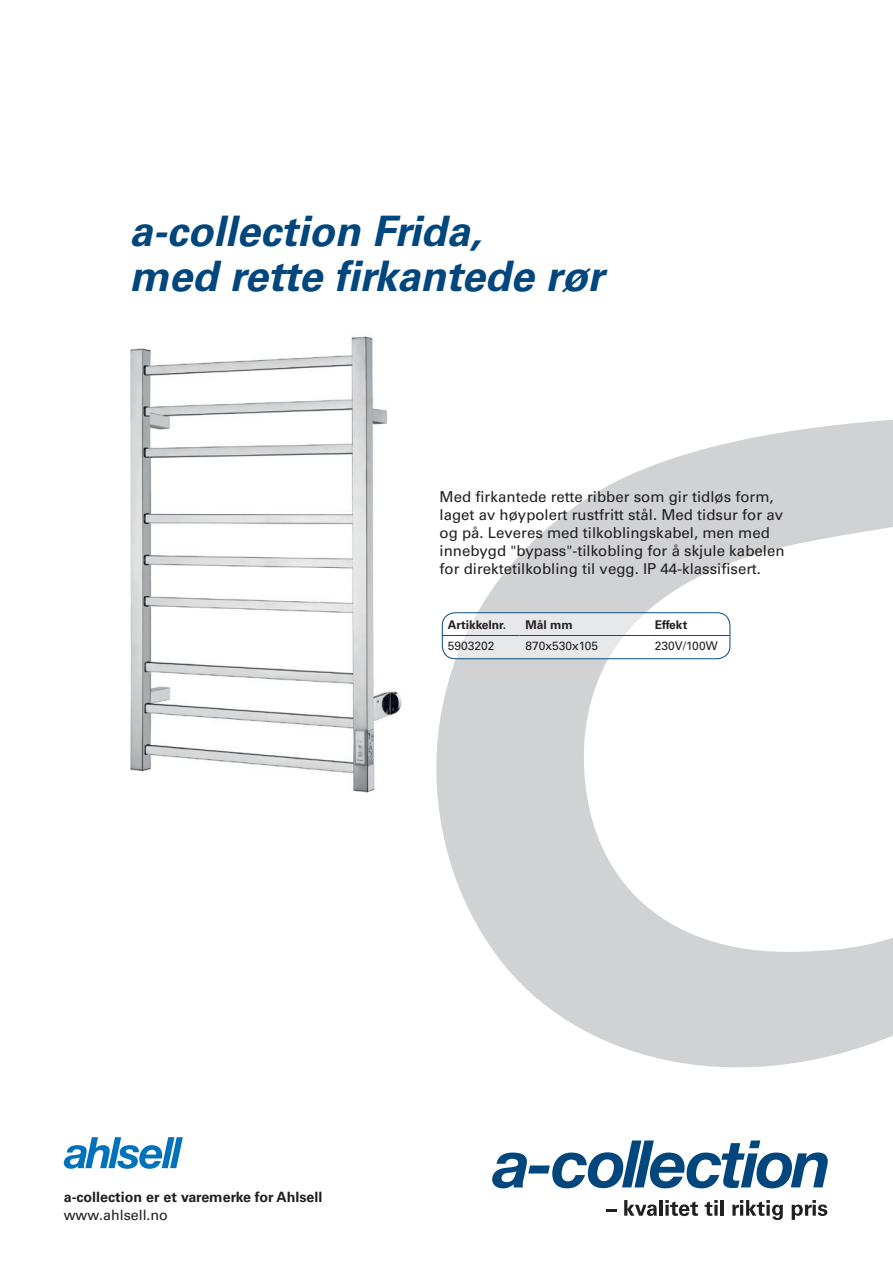
<style>
.page{position:relative;width:893px;height:1263px;background:#fff}
.page>*{position:absolute;margin:0;border:0;box-sizing:border-box;transform-origin:0 0}
.t1{font:italic 700 42px/45px "Univers";color:#01467d}
.t2{font:15px/18px "Univers";color:#231f20}
.t3{font:700 14.25px "Univers";color:#231f20}
.t4{font:14.25px "Univers";color:#231f20}
.t5{font:12px "Univers";color:#231f20}
.t6{font:700 12px "Univers";color:#231f20}
</style>
<div class="page">
<svg style="left:436px;top:420px;width:457px;height:647px"></svg>
<svg style="left:442px;top:613px;width:288px;height:46px;fill:#e7e8e9"></svg>
<svg style="left:492px;top:1140px;width:336px;height:48px"></svg>
<svg style="left:606px;top:1209px;width:11px;height:2px"></svg>
<svg style="left:624px;top:1200px;width:33px;height:16px"></svg>
<hr style="left:659px;top:1200px;width:4px;height:16px;background:#231f20">
<svg style="left:665px;top:1200px;width:33px;height:16px"></svg>
<svg style="left:705px;top:1200px;width:13px;height:16px"></svg>
<hr style="left:720px;top:1200px;width:4px;height:16px;background:#231f20">
<svg style="left:732px;top:1200px;width:51px;height:20px"></svg>
<svg style="left:792px;top:1200px;width:35px;height:20px"></svg>
<svg style="left:64px;top:1137px;width:119px;height:32px"></svg>
<div style="left:442px;top:612px;width:288px;height:47px;border:1px solid #084c7f;border-radius:13px"></div>
<hr style="left:442px;top:635px;width:77px;height:1px;background:#084c7f">
<hr style="left:519px;top:635px;width:130px;height:1px;background:#084c7f">
<hr style="left:649px;top:635px;width:81px;height:1px;background:#084c7f">
<img style="left:130px;top:336px;width:272px;height:457px">
<h1 class="t1" style="left:129px;top:209px;width:476px">a-collection Frida,<br>med rette firkantede rør</h1>
<p class="t2" style="left:440px;top:488px;width:346px">Med firkantede rette ribber som gir tidløs form, laget av høypolert rustfritt stål. Med tidsur for av og på. Leveres med tilkoblingskabel, men med innebygd "bypass"-tilkobling for å skjule kabelen for direktetilkobling til vegg. IP 44-klassifisert.</p>
<p class="t6" style="left:448px;top:618px;width:60px">Artikkelnr.</p>
<p class="t6" style="left:525px;top:618px;width:49px">Mål mm</p>
<p class="t6" style="left:655px;top:618px;width:34px">Effekt</p>
<p class="t5" style="left:448px;top:639px;width:48px">5903202</p>
<p class="t5" style="left:525px;top:639px;width:74px">870x530x105</p>
<p class="t5" style="left:655px;top:639px;width:65px">230V/100W</p>
<p class="t3" style="left:64px;top:1188px;width:260px">a-collection er et varemerke for Ahlsell</p>
<p class="t4" style="left:64px;top:1206px;width:106px">www.ahlsell.no</p>
</div>
